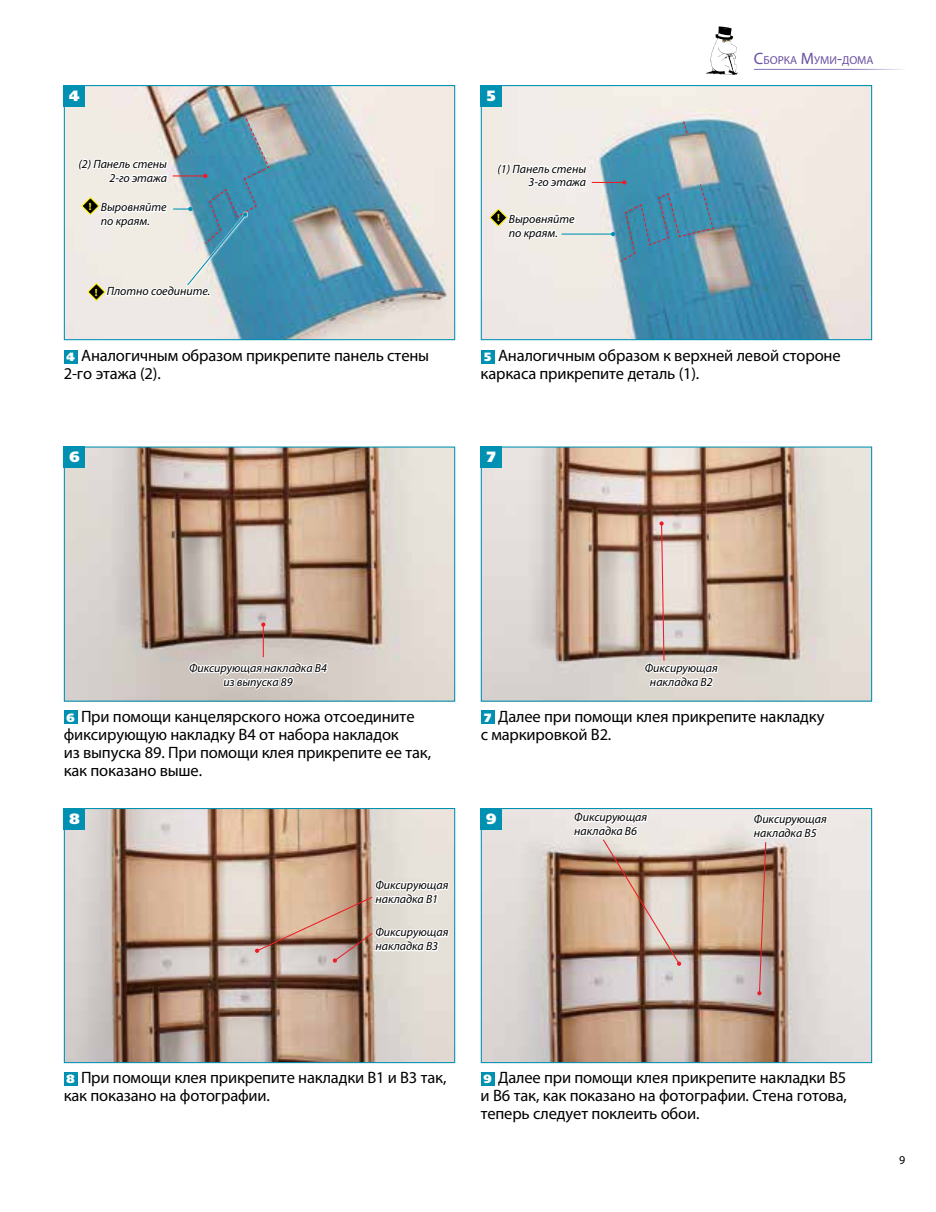
<style>
.page{position:relative;width:936px;height:1212px;background:#fff}
.page>*{position:absolute;margin:0;border:0;box-sizing:border-box;transform-origin:0 0}
.t1{font:16.5px/18px "Myriad Pro";letter-spacing:-.01em;color:#000}
.t2{font:14.85px "AG Foreigner Ultra Black C";color:#fff}
.t3{font:italic 12px/13.8px "Myriad Pro";color:#000}
.t4{font:12px "Myriad Pro";color:#000}
.t5{font:11.55px "Myriad Pro";color:#6950a1}
.t6{font:700 10.5px "Myriad Pro";color:#fff200}
.s1{font-weight:700;font-style:normal;font-size:10.5px;color:#fff200}
.s2{font-family:"AG Foreigner Ultra Black C";font-size:12px;color:#fff}
.s3{font-size:16.5px}
</style>
<div class="page">
<hr style="left:754px;top:69px;width:153px;height:1px;background:#8b79b8">
<svg style="left:706px;top:26px;width:32px;height:49px"></svg>
<img style="left:66px;top:448px;width:387px;height:252px">
<div style="left:64px;top:446px;width:391px;height:256px;border:1px solid #0091b2"></div>
<img style="left:482px;top:448px;width:388px;height:252px">
<div style="left:480px;top:446px;width:392px;height:256px;border:1px solid #0091b2"></div>
<div style="left:64px;top:446px;width:21px;height:22px;background:#0091b2"></div>
<div style="left:480px;top:446px;width:22px;height:22px;background:#0091b2"></div>
<div style="left:64px;top:710px;width:14px;height:14px;background:#0091b2"></div>
<div style="left:480px;top:710px;width:14px;height:14px;background:#0091b2"></div>
<svg style="left:187px;top:647px;width:142px;height:55px"></svg>
<hr style="left:263px;top:625px;width:1px;height:32px;background:#ed1d24">
<svg style="left:261px;top:622px;width:4px;height:5px"></svg>
<img style="left:643px;top:521px;width:77px;height:175px">
<img style="left:482px;top:87px;width:388px;height:251px">
<div style="left:480px;top:85px;width:392px;height:255px;border:1px solid #0091b2"></div>
<div style="left:480px;top:85px;width:22px;height:21px;background:#0091b2"></div>
<div style="left:480px;top:350px;width:14px;height:14px;background:#0091b2"></div>
<hr style="left:591px;top:182px;width:33px;height:1px;background:#ed1d24">
<svg style="left:488px;top:145px;width:100px;height:100px"></svg>
<hr style="left:561px;top:234px;width:52px;height:1px;background:#0091b2">
<img style="left:66px;top:87px;width:387px;height:251px">
<div style="left:64px;top:85px;width:391px;height:255px;border:1px solid #0091b2"></div>
<div style="left:64px;top:85px;width:21px;height:21px;background:#0091b2"></div>
<div style="left:64px;top:350px;width:14px;height:14px;background:#0091b2"></div>
<img style="left:66px;top:810px;width:387px;height:251px">
<div style="left:64px;top:808px;width:391px;height:255px;border:1px solid #0091b2"></div>
<div style="left:64px;top:808px;width:21px;height:21px;background:#0091b2"></div>
<div style="left:64px;top:1072px;width:14px;height:14px;background:#0091b2"></div>
<svg style="left:255px;top:864px;width:196px;height:99px;background:#d0bbab"></svg>
<img style="left:482px;top:810px;width:388px;height:251px">
<div style="left:480px;top:808px;width:392px;height:255px;border:1px solid #0091b2"></div>
<div style="left:480px;top:808px;width:22px;height:21px;background:#0091b2"></div>
<div style="left:480px;top:1072px;width:14px;height:14px;background:#0091b2"></div>
<svg style="left:751px;top:808px;width:78px;height:187px;background:#cfbfb6"></svg>
<svg style="left:572px;top:808px;width:109px;height:158px;background:#cbb4a4"></svg>
<svg style="left:611px;top:180px;width:103px;height:83px;background:#5091ad"></svg>
<svg style="left:682px;top:120px;width:6px;height:14px"></svg>
<svg style="left:77px;top:114px;width:193px;height:203px;background:#afc7cd"></svg>
<p class="t2" style="left:69px;top:87px;width:12px">4</p>
<p class="t3" style="left:78px;top:157px;width:90px;text-align:right">(2) Панель стены<br>2-го этажа</p>
<p class="t3" style="left:101px;top:200px;width:67px">Выровняйте по краям.</p>
<p class="t6" style="left:89px;top:199px;width:4px">!</p>
<p class="t3" style="left:95px;top:284px;width:117px"><span class="s1">!</span> Плотно соедините.</p>
<p class="t1" style="left:64px;top:346px;width:367px"><span class="s2">4</span> Аналогичным образом прикрепите панель стены<br>2-го этажа (2).</p>
<p class="t2" style="left:487px;top:87px;width:10px">5</p>
<p class="t3" style="left:497px;top:161px;width:90px;text-align:right">(1) Панель стены<br>3-го этажа</p>
<p class="t3" style="left:509px;top:212px;width:67px">Выровняйте по краям.</p>
<p class="t6" style="left:497px;top:211px;width:4px">!</p>
<p class="t5" style="left:754px;top:53px;width:121px"><span class="s3">С</span>борка <span class="s3">М</span>уми<span class="s3">-</span>дома</p>
<p class="t1" style="left:480px;top:346px;width:361px"><span class="s2">5</span> Аналогичным образом к верхней левой стороне каркаса прикрепите деталь (1).</p>
<p class="t2" style="left:69px;top:449px;width:12px">6</p>
<p class="t2" style="left:487px;top:449px;width:10px">7</p>
<p class="t3" style="left:189px;top:661px;width:139px;text-align:center">Фиксирующая накладка B4 из выпуска 89</p>
<p class="t3" style="left:644px;top:661px;width:74px;text-align:center">Фиксирующая накладка В2</p>
<p class="t1" style="left:64px;top:707px;width:369px"><span class="s2">6</span> При помощи канцелярского ножа отсоедините фиксирующую накладку В4 от набора накладок<br>из выпуска 89. При помощи клея прикрепите ее так, как показано выше.</p>
<p class="t1" style="left:480px;top:707px;width:345px"><span class="s2">7</span> Далее при помощи клея прикрепите накладку с маркировкой В2.</p>
<p class="t2" style="left:69px;top:810px;width:12px">8</p>
<p class="t3" style="left:375px;top:878px;width:74px">Фиксирующая накладка В1</p>
<p class="t3" style="left:375px;top:925px;width:74px">Фиксирующая накладка В3</p>
<p class="t2" style="left:486px;top:810px;width:12px">9</p>
<p class="t3" style="left:574px;top:810px;width:74px">Фиксирующая накладка В6</p>
<p class="t3" style="left:753px;top:812px;width:74px">Фиксирующая накладка В5</p>
<p class="t1" style="left:64px;top:1068px;width:384px"><span class="s2">8</span> При помощи клея прикрепите накладки B1 и B3 так, как показано на фотографии.</p>
<p class="t1" style="left:480px;top:1068px;width:368px;text-align:justify"><span class="s2">9</span> Далее при помощи клея прикрепите накладки B5 и B6 так, как показано на фотографии. Стена готова, теперь следует поклеить обои.</p>
<p class="t4" style="left:899px;top:1152px;width:8px">9</p>
</div>
